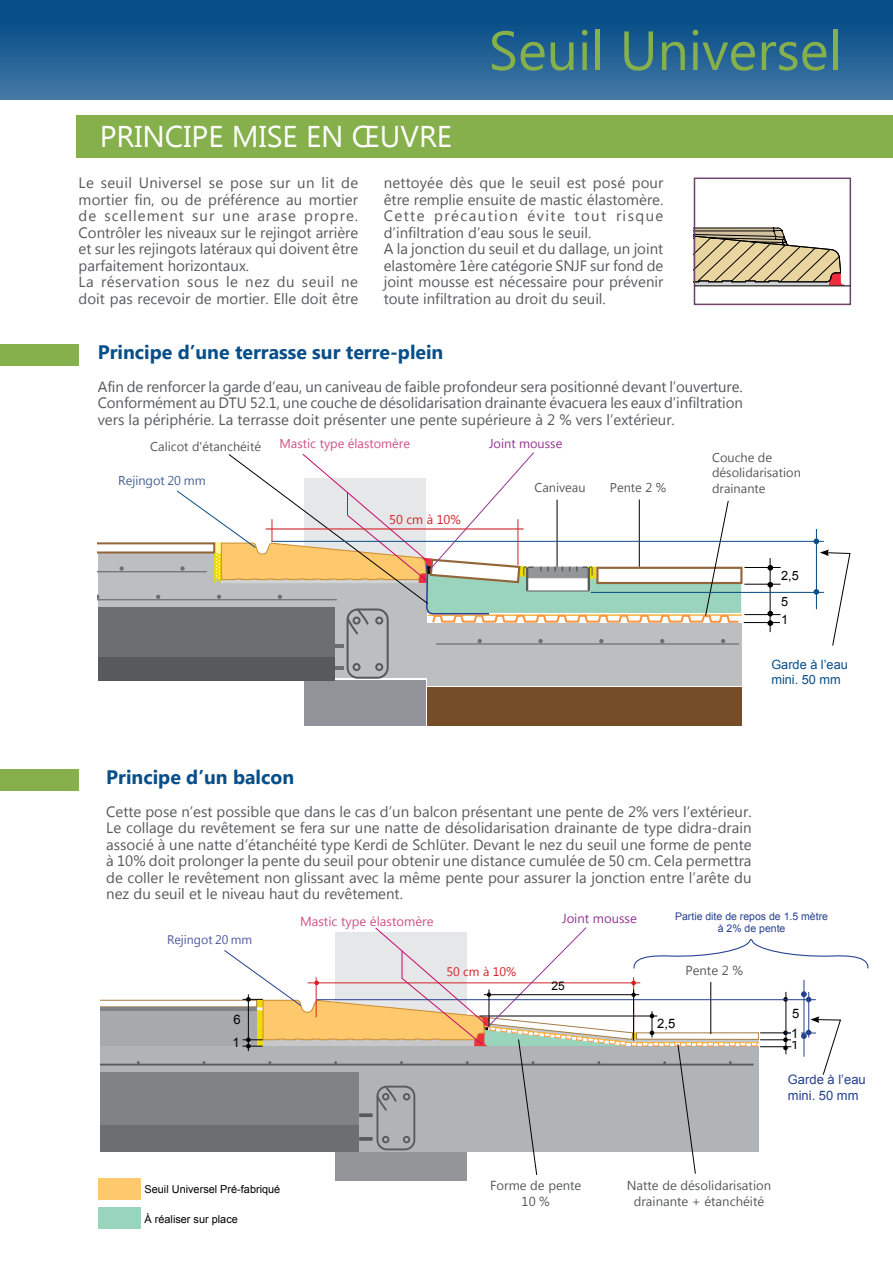
<style>
.page{position:relative;width:893px;height:1263px;background:#fff}
.page>*{position:absolute;margin:0;border:0;box-sizing:border-box;transform-origin:0 0}
.t1{font:55.05px "Lao UI";color:#85b04c}
.t2{font:30px "Lao UI";color:#fff}
.t3{font:700 19.5px "Lao UI";color:#084e88}
.t4{font:15px/16.5px "Lao UI";color:#58595b;text-align:justify}
.t5{font:13.05px/15.6px "Lao UI";color:#58595b;text-align:center}
.t6{font:13.05px/15.6px "Arial";color:#25408f}
.t7{font:13.05px "Lao UI";color:#cf5182}
.t8{font:13.05px "Lao UI";color:#933493}
.t9{font:13.05px "Arial";color:#000}
.t10{font:12.75px/15.3px "Lao UI";color:#58595b}
.t11{font:12.75px "Lao UI";color:#cf5182}
.t12{font:12.75px/15.3px "Arial";color:#084e88}
.t13{font:12.75px "Lao UI";color:#466498}
.t14{font:12.75px "Lao UI";color:#933493}
.t15{font:12.75px "Lao UI";color:#d2232a}
.t16{font:12.75px/18.3px "Arial";color:#000}
.t17{font:12.45px "Lao UI";color:#4f5b9e}
.t18{font:12.45px "Lao UI";color:#d2232a}
.t19{font:12px "Arial";color:#000}
.t20{font:10.95px "Arial";color:#000}
.t21{font:10.5px/12.6px "Arial";color:#25408f;text-align:center}
</style>
<div class="page">
<div style="left:0;top:770px;width:79px;height:21px;background:#85b04c"></div>
<div style="left:0;top:344px;width:79px;height:22px;background:#85b04c"></div>
<div style="left:0;top:0;width:893px;height:100px;background:linear-gradient(to bottom,#004683,#4277a4)"></div>
<div style="left:77px;top:115px;width:816px;height:42px;background:#85b04c"></div>
<hr style="left:428px;top:614px;width:314px;height:2px;background:#f0b546">
<hr style="left:770px;top:558px;width:1px;height:74px;background:#000">
<svg style="left:767px;top:565px;width:6px;height:6px"></svg>
<hr style="left:744px;top:584px;width:37px;height:1px;background:#000">
<hr style="left:744px;top:567px;width:37px;height:1px;background:#000">
<hr style="left:744px;top:614px;width:37px;height:1px;background:#000">
<svg style="left:767px;top:582px;width:6px;height:5px"></svg>
<svg style="left:767px;top:611px;width:6px;height:15px"></svg>
<hr style="left:744px;top:622px;width:36px;height:1px;background:#000">
<hr style="left:272px;top:541px;width:552px;height:1px;background:#084e88">
<hr style="left:591px;top:592px;width:233px;height:1px;background:#084e88">
<hr style="left:816px;top:529px;width:1px;height:80px;background:#084e88">
<svg style="left:98px;top:452px;width:643px;height:274px"></svg>
<hr style="left:517px;top:519px;width:1px;height:46px;background:#d2232a">
<hr style="left:266px;top:528px;width:258px;height:1px;background:#d2232a">
<svg style="left:813px;top:538px;width:37px;height:108px"></svg>
<svg style="left:697px;top:228px;width:148px;height:57px"></svg>
<div style="left:694px;top:178px;width:157px;height:127px;border:2px solid #6d426b"></div>
<hr style="left:694px;top:285px;width:156px;height:1px;background:#000">
<div style="left:336px;top:1059px;width:131px;height:122px;background:#939598"></div>
<div style="left:98px;top:1178px;width:42px;height:21px;background:#fec86c"></div>
<div style="left:98px;top:1208px;width:42px;height:21px;background:#99d4bc"></div>
<svg style="left:101px;top:927px;width:768px;height:249px"></svg>
<hr style="left:489px;top:989px;width:1px;height:37px;background:#000">
<hr style="left:484px;top:994px;width:155px;height:1px;background:#000">
<h2 class="t2" style="left:100px;top:116px;width:354px">PRINCIPE MISE EN ŒUVRE</h2>
<h1 class="t1" style="left:489px;top:14px;width:355px">Seuil Universel</h1>
<p class="t4" style="left:79px;top:174px;width:281px;text-align:left">Le seuil Universel se pose sur un lit de mortier fin, ou de préférence au mortier de scellement sur une arase propre.<br>Contrôler les niveaux sur le rejingot arrière et sur les rejingots latéraux qui doivent être parfaitement horizontaux.<br>La réservation sous le nez du seuil ne doit pas recevoir de mortier. Elle doit être</p>
<p class="t4" style="left:384px;top:174px;width:281px;text-align:left">nettoyée dès que le seuil est posé pour être remplie ensuite de mastic élastomère.<br>Cette précaution évite tout risque d’infiltration d’eau sous le seuil.<br>A la jonction du seuil et du dallage, un joint elastomère 1ère catégorie SNJF sur fond de joint mousse est nécessaire pour prévenir toute infiltration au droit du seuil.</p>
<h3 class="t3" style="left:98px;top:339px;width:347px">Principe d’une terrasse sur terre-plein</h3>
<p class="t4" style="left:98px;top:377px;width:647px">Afin de renforcer la garde d’eau, un caniveau de faible profondeur sera positionné devant l’ouverture.<br>Conformément au DTU 52.1, une couche de désolidarisation drainante évacuera les eaux d’infiltration vers la périphérie. La terrasse doit présenter une pente supérieure à 2 % vers l’extérieur.</p>
<p class="t10" style="left:150px;top:438px;width:112px">Calicot d'étanchéité</p>
<p class="t11" style="left:280px;top:435px;width:132px">Mastic type élastomère</p>
<p class="t14" style="left:489px;top:435px;width:75px">Joint mousse</p>
<p class="t10" style="left:712px;top:449px;width:90px">Couche de désolidarisation</p>
<p class="t13" style="left:118px;top:472px;width:89px">Rejingot 20 mm</p>
<p class="t10" style="left:534px;top:479px;width:53px">Caniveau</p>
<p class="t10" style="left:610px;top:480px;width:58px">Pente 2 %</p>
<p class="t10" style="left:712px;top:480px;width:55px">drainante</p>
<p class="t15" style="left:389px;top:511px;width:73px">50 cm à 10%</p>
<p class="t16" style="left:781px;top:566px;width:19px">2,5</p>
<p class="t16" style="left:781px;top:592px;width:9px">5<br>1</p>
<p class="t12" style="left:771px;top:657px;width:78px">Garde à l’eau mini. 50 mm</p>
<h3 class="t3" style="left:106px;top:764px;width:189px">Principe d’un balcon</h3>
<p class="t4" style="left:106px;top:803px;width:647px">Cette pose n’est possible que dans le cas d’un balcon présentant une pente de 2% vers l’extérieur.<br>Le collage du revêtement se fera sur une natte de désolidarisation drainante de type didra-drain associé à une natte d’étanchéité type Kerdi de Schlüter. Devant le nez du seuil une forme de pente à 10% doit prolonger la pente du seuil pour obtenir une distance cumulée de 50 cm. Cela permettra de coller le revêtement non glissant avec la même pente pour assurer la jonction entre l’arête du nez du seuil et le niveau haut du revêtement.</p>
<p class="t17" style="left:167px;top:931px;width:87px">Rejingot 20 mm</p>
<p class="t9" style="left:233px;top:1011px;width:9px">6</p>
<p class="t9" style="left:232px;top:1033px;width:9px">1</p>
<p class="t7" style="left:300px;top:912px;width:135px">Mastic type élastomère</p>
<p class="t8" style="left:562px;top:910px;width:76px">Joint mousse</p>
<p class="t18" style="left:446px;top:963px;width:71px">50 cm à 10%</p>
<p class="t19" style="left:551px;top:978px;width:15px">25</p>
<p class="t21" style="left:675px;top:910px;width:154px">Partie dite de repos de 1.5 mètre à 2% de pente</p>
<p class="t5" style="left:685px;top:962px;width:59px">Pente 2 %</p>
<p class="t9" style="left:657px;top:1015px;width:20px">2,5</p>
<p class="t9" style="left:792px;top:1005px;width:9px">5</p>
<p class="t9" style="left:791px;top:1036px;width:9px">1</p>
<p class="t9" style="left:791px;top:1024px;width:9px">1</p>
<p class="t6" style="left:788px;top:1072px;width:79px">Garde à l’eau mini. 50 mm</p>
<p class="t20" style="left:145px;top:1181px;width:137px">Seuil Universel Pré-fabriqué</p>
<p class="t20" style="left:145px;top:1212px;width:95px">À réaliser sur place</p>
<p class="t5" style="left:490px;top:1177px;width:93px">Forme de pente<br>10 %</p>
<p class="t5" style="left:627px;top:1177px;width:146px">Natte de désolidarisation drainante + étanchéité</p>
</div>
